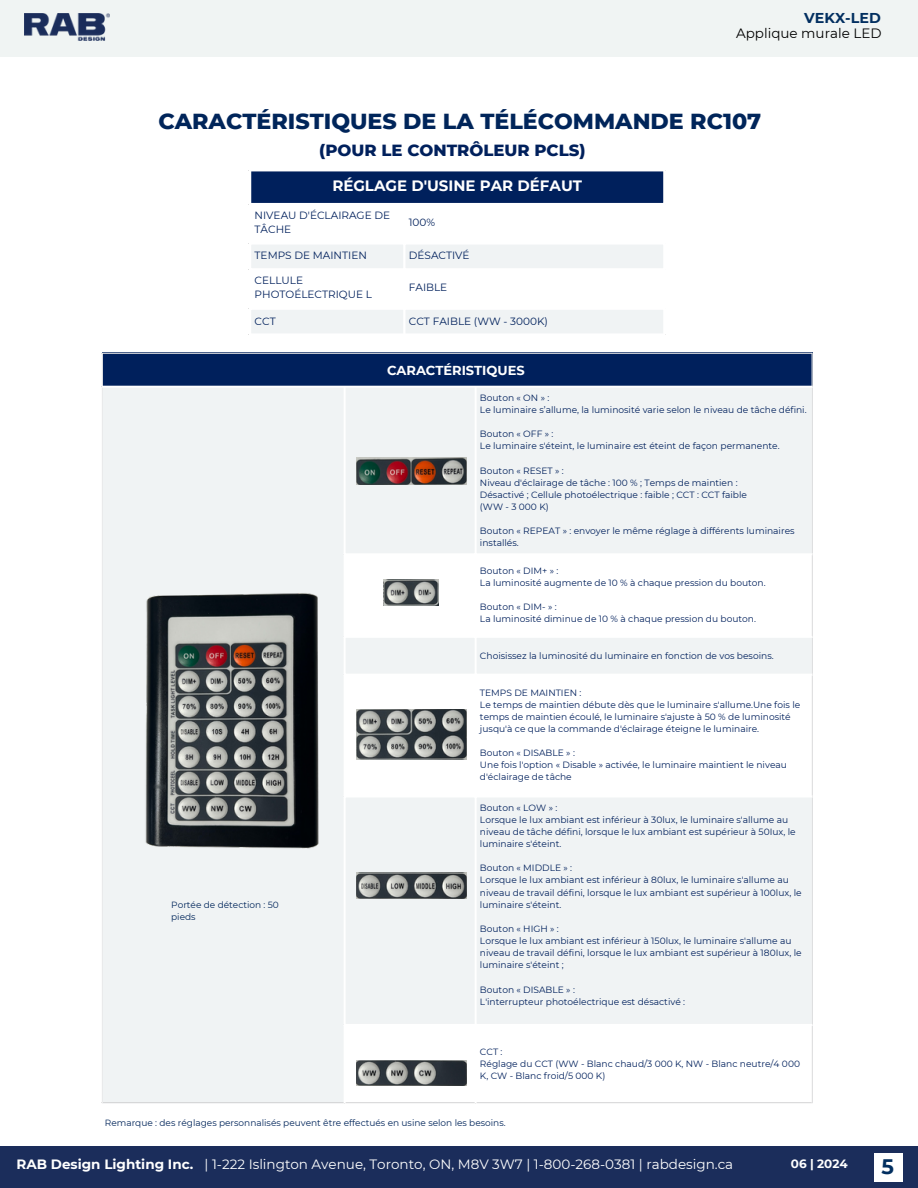
<style>
.page{position:relative;width:918px;height:1188px;background:#fff}
.page>*{position:absolute;margin:0;border:0;box-sizing:border-box;transform-origin:0 0}
.t1{font:800 22.2px "Montserrat";color:#00255a}
.t2{font:700 21px "Montserrat";color:#022f60}
.t3{font:800 16.5px "Montserrat";color:#00205c}
.t4{font:700 15px "Montserrat";color:#fff}
.t5{font:700 14.25px "Montserrat";color:#022f60}
.t6{font:13.5px "Montserrat";color:#fff}
.t7{font:700 13.5px "Montserrat";color:#fff}
.t8{font:13.5px "Montserrat";color:#000}
.t9{font:700 13.05px "Montserrat";color:#fff}
.t10{font:12.15px "Montserrat";color:#fff}
.t11{font:700 12px "Montserrat";color:#fff}
.t12{font:10.5px/14px "Montserrat";color:#00205c}
.t13{font:9.15px/12.1px "Montserrat";color:#00205c}
.t14{font:9px/12.3px "Montserrat";color:#00255a}
</style>
<div class="page">
<div style="left:0;top:0;width:918px;height:57px;background:#f0f4f3"></div>
<div style="left:0;top:1146px;width:918px;height:42px;background:#1b2d5b"></div>
<div style="left:875px;top:1153px;width:28px;height:28px;background:#fff"></div>
<img style="left:24px;top:14px;width:86px;height:27px">
<div style="left:250px;top:170px;width:415px;height:34px;background:#00205c"></div>
<svg style="left:251px;top:245px;width:412px;height:88px"></svg>
<hr style="left:249px;top:171px;width:2px;height:162px;background:#fff">
<hr style="left:403px;top:205px;width:2px;height:128px;background:#fff">
<hr style="left:663px;top:171px;width:2px;height:162px;background:#fff">
<hr style="left:249px;top:169px;width:416px;height:2px;background:#fff">
<hr style="left:249px;top:203px;width:416px;height:2px;background:#fff">
<hr style="left:249px;top:268px;width:416px;height:2px;background:#fff">
<hr style="left:249px;top:308px;width:416px;height:2px;background:#fff">
<div style="left:102px;top:353px;width:710px;height:34px;background:#00205c"></div>
<div style="left:103px;top:388px;width:709px;height:714px;background:#f0f3f4"></div>
<svg style="left:346px;top:555px;width:466px;height:547px;fill:#f5f7f7"></svg>
<hr style="left:102px;top:354px;width:1px;height:748px;background:#efeff0">
<hr style="left:812px;top:354px;width:1px;height:748px;background:#efeff0">
<hr style="left:102px;top:353px;width:711px;height:1px;background:#efeff0">
<hr style="left:102px;top:1102px;width:711px;height:2px;background:#efeff0">
<hr style="left:344px;top:388px;width:2px;height:716px;background:#fff">
<hr style="left:475px;top:388px;width:2px;height:716px;background:#fff">
<hr style="left:102px;top:386px;width:711px;height:2px;background:#fff">
<hr style="left:344px;top:553px;width:469px;height:2px;background:#fff">
<hr style="left:344px;top:636px;width:469px;height:2px;background:#fff">
<hr style="left:344px;top:674px;width:469px;height:2px;background:#fff">
<hr style="left:344px;top:796px;width:469px;height:2px;background:#fff">
<hr style="left:344px;top:1024px;width:469px;height:2px;background:#fff">
<img style="left:356px;top:457px;width:110px;height:27px">
<img style="left:384px;top:579px;width:55px;height:26px">
<img style="left:356px;top:709px;width:110px;height:51px">
<img style="left:356px;top:873px;width:110px;height:25px">
<img style="left:356px;top:1060px;width:110px;height:26px">
<img style="left:114px;top:511px;width:229px;height:401px">
<p class="t5" style="left:804px;top:9px;width:78px">VEKX-LED</p>
<h1 class="t8" style="left:736px;top:25px;width:147px">Applique murale LED</h1>
<p class="t1" style="left:158px;top:108px;width:604px">CARACTÉRISTIQUES DE LA TÉLÉCOMMANDE RC107</p>
<p class="t3" style="left:319px;top:140px;width:268px">(POUR LE CONTRÔLEUR PCLS)</p>
<p class="t4" style="left:332px;top:177px;width:251px">RÉGLAGE D'USINE PAR DÉFAUT</p>
<p class="t12" style="left:255px;top:208px;width:137px">NIVEAU D'ÉCLAIRAGE DE<br>TÂCHE</p>
<p class="t12" style="left:409px;top:215px;width:28px">100%</p>
<p class="t12" style="left:255px;top:249px;width:114px">TEMPS DE MAINTIEN</p>
<p class="t12" style="left:409px;top:249px;width:62px">DÉSACTIVÉ</p>
<p class="t12" style="left:255px;top:274px;width:119px">CELLULE<br>PHOTOÉLECTRIQUE L</p>
<p class="t12" style="left:409px;top:281px;width:40px">FAIBLE</p>
<p class="t12" style="left:255px;top:314px;width:23px">CCT</p>
<p class="t12" style="left:409px;top:314px;width:141px">CCT FAIBLE (WW - 3000K)</p>
<p class="t9" style="left:387px;top:362px;width:139px">CARACTÉRISTIQUES</p>
<p class="t13" style="left:480px;top:392px;width:71px">Bouton « ON » :</p>
<p class="t13" style="left:480px;top:404px;width:328px">Le luminaire s’allume, la luminosité varie selon le niveau de tâche défini.</p>
<p class="t13" style="left:480px;top:428px;width:75px">Bouton « OFF » :</p>
<p class="t13" style="left:480px;top:440px;width:301px">Le luminaire s'éteint, le luminaire est éteint de façon permanente.</p>
<p class="t13" style="left:480px;top:464px;width:85px">Bouton « RESET » :</p>
<p class="t13" style="left:480px;top:476px;width:259px">Niveau d'éclairage de tâche : 100 % ; Temps de maintien :</p>
<p class="t13" style="left:480px;top:488px;width:269px">Désactivé ; Cellule photoélectrique : faible ; CCT : CCT faible</p>
<p class="t13" style="left:480px;top:501px;width:70px">(WW - 3 000 K)</p>
<p class="t13" style="left:480px;top:525px;width:316px">Bouton « REPEAT » : envoyer le même réglage à différents luminaires installés.</p>
<p class="t13" style="left:480px;top:564px;width:80px">Bouton « DIM+ » :</p>
<p class="t13" style="left:480px;top:577px;width:287px">La luminosité augmente de 10 % à chaque pression du bouton.</p>
<p class="t13" style="left:480px;top:601px;width:78px">Bouton « DIM- » :</p>
<p class="t13" style="left:480px;top:613px;width:278px">La luminosité diminue de 10 % à chaque pression du bouton.</p>
<p class="t13" style="left:480px;top:649px;width:295px">Choisissez la luminosité du luminaire en fonction de vos besoins.</p>
<p class="t13" style="left:480px;top:686px;width:103px">TEMPS DE MAINTIEN :</p>
<p class="t13" style="left:480px;top:698px;width:322px">Le temps de maintien débute dès que le luminaire s'allume.Une fois le temps de maintien écoulé, le luminaire s'ajuste à 50 % de luminosité jusqu'à ce que la commande d'éclairage éteigne le luminaire.</p>
<p class="t13" style="left:480px;top:747px;width:96px">Bouton « DISABLE » :</p>
<p class="t13" style="left:480px;top:759px;width:309px">Une fois l'option « Disable » activée, le luminaire maintient le niveau d'éclairage de tâche</p>
<p class="t13" style="left:480px;top:801px;width:79px">Bouton « LOW » :</p>
<p class="t13" style="left:480px;top:813px;width:317px">Lorsque le lux ambiant est inférieur à 30lux, le luminaire s'allume au niveau de tâche défini, lorsque le lux ambiant est supérieur à 50Iux, le luminaire s'éteint.</p>
<p class="t13" style="left:480px;top:862px;width:94px">Bouton « MIDDLE » :</p>
<p class="t13" style="left:480px;top:874px;width:323px">Lorsque le lux ambiant est inférieur à 80lux, le luminaire s'allume au niveau de travail défini, lorsque le lux ambiant est supérieur à 100lux, le luminaire s'éteint.</p>
<p class="t13" style="left:480px;top:923px;width:80px">Bouton « HIGH » :</p>
<h6 class="t13" style="left:480px;top:935px;width:323px">Lorsque le lux ambiant est inférieur à 150lux, le luminaire s'allume au niveau de travail défini, lorsque le lux ambiant est supérieur à 180Iux, le luminaire s'éteint ;</h6>
<p class="t13" style="left:480px;top:983px;width:96px">Bouton « DISABLE » :</p>
<p class="t13" style="left:480px;top:995px;width:207px">L'interrupteur photoélectrique est désactivé :</p>
<p class="t10" style="left:416px;top:363px;width:67px">FEATURES</p>
<p class="t14" style="left:171px;top:898px;width:109px">Portée de détection : 50 pieds</p>
<p class="t13" style="left:480px;top:1046px;width:24px">CCT :</p>
<p class="t13" style="left:480px;top:1058px;width:322px">Réglage du CCT (WW - Blanc chaud/3 000 K, NW - Blanc neutre/4 000<br>K, CW - Blanc froid/5 000 K)</p>
<p class="t14" style="left:105px;top:1117px;width:402px">Remarque : des réglages personnalisés peuvent être effectués en usine selon les besoins.</p>
<h3 class="t7" style="left:17px;top:1156px;width:178px">RAB Design Lighting Inc.</h3>
<h5 class="t6" style="left:205px;top:1156px;width:530px">| 1-222 Islington Avenue, Toronto, ON, M8V 3W7 | 1-800-268-0381 | rabdesign.ca</h5>
<h2 class="t11" style="left:791px;top:1156px;width:58px">06 | 2024</h2>
<p class="t2" style="left:882px;top:1154px;width:14px">5</p>
</div>
